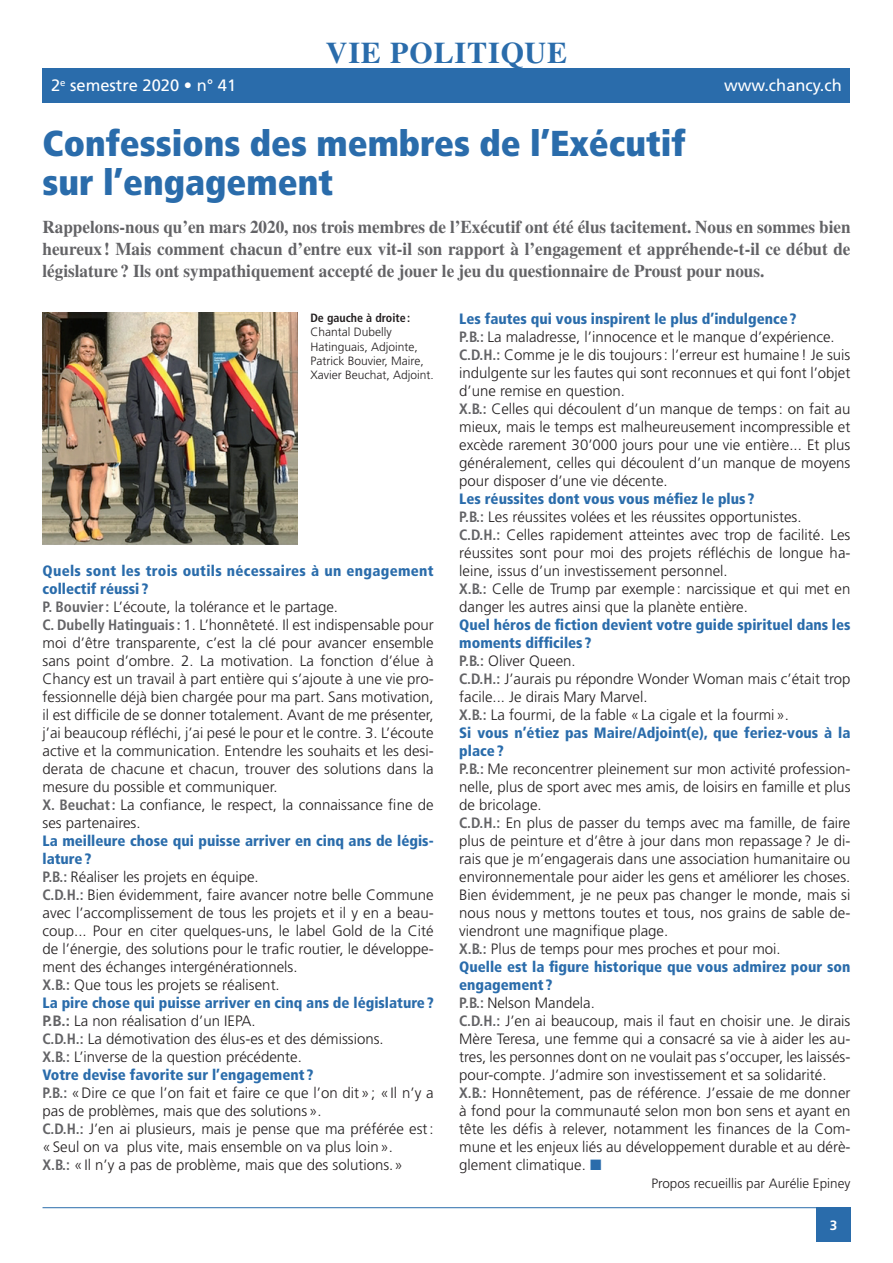
<style>
.page{position:relative;width:893px;height:1263px;background:#fff}
.page>*{position:absolute;margin:0;border:0;box-sizing:border-box;transform-origin:0 0}
.t1{font:900 condensed 36px "Frutiger";color:#2a6cab}
.t2{font:700 30px "Times LT Std";letter-spacing:.03em;color:#2a6cab}
.Chapeau{font:700 18px/21.6px "Times LT Std";color:#636366;text-align:justify;scale:.95 1}
.t3{font:16.5px "Frutiger";color:#fff}
.t4{font:300 15px/18px "Frutiger";color:#231f20;text-align:justify}
.Question_Bld_Cnd_ble{font:900 condensed 15px/18px "Frutiger";color:#2a6cab}
.Question_Bld_Cnd_ble-2{font:900 condensed 15px/18px "Frutiger";letter-spacing:.02em;color:#2a6cab}
.Sous-titre{font:900 condensed 15px "Frutiger";color:#2a6cab}
.Signature{font:300 13.5px "Frutiger";color:#231f20}
.t5{font:700 13.5px "Frutiger";color:#fff}
.t6{font:300 12px/14.4px "Frutiger";color:#231f20}
.t7{font:700 condensed 12px "Frutiger";color:#231f20}
.s1{font-family:"Frutiger LT Std";font-weight:700;font-stretch:condensed;color:#636366}
.s2{font-weight:700;font-stretch:condensed;color:#636366}
.s3{font-family:"Frutiger LT Std";font-weight:700;color:#636366}
.s4{color:#2a6cab}
</style>
<div class="page">
<hr style="left:43px;top:1207px;width:807px;height:1px;background:#2a6cab">
<div style="left:816px;top:1208px;width:34px;height:34px;background:#2a6cab"></div>
<div style="left:43px;top:68px;width:807px;height:34px;background:#2a6cab"></div>
<img style="left:43px;top:313px;width:255px;height:231px">
<p class="t2" style="left:326px;top:35px;width:243px">VIE POLITIQUE</p>
<p class="t3" style="left:51px;top:76px;width:187px">2<sup>e</sup> semestre 2020 • n° 41</p>
<p class="t3" style="left:724px;top:76px;width:119px">www.chancy.ch</p>
<p class="t1" style="left:43px;top:122px;width:645px">Confessions des membres de l’Exécutif</p>
<p class="t1" style="left:43px;top:161px;width:292px">sur l’engagement</p>
<p class="Chapeau" style="left:43px;top:216px;width:852px">Rappelons-nous qu’en mars 2020, nos trois membres de l’Exécutif ont été élus tacitement. Nous en sommes bien heureux ! Mais comment chacun d’entre eux vit-il son rapport à l’engagement et appréhende-t-il ce début de législature? Ils ont sympathiquement accepté de jouer le jeu du questionnaire de Proust pour nous.</p>
<p class="t7" style="left:310px;top:311px;width:101px">De gauche à droite:</p>
<p class="t6" style="left:310px;top:325px;width:83px">Chantal Dubelly</p>
<p class="t6" style="left:310px;top:339px;width:109px">Hatinguais, Adjointe,</p>
<p class="t6" style="left:310px;top:354px;width:125px">Patrick Bouvier, Maire,<br>Xavier Beuchat, Adjoint.</p>
<p class="Question_Bld_Cnd_ble-2" style="left:43px;top:562px;width:393px">Quels sont les trois outils nécessaires à un engagement collectif réussi ?</p>
<p class="t4" style="left:43px;top:598px;width:297px"><span class="s1">P. Bouvier:</span> L’écoute, la tolérance et le partage.</p>
<p class="t4" style="left:43px;top:616px;width:393px"><span class="s1">C. Dubelly Hatinguais :</span> 1. L’honnêteté. Il est indispensable pour moi d’être transparente, c’est la clé pour avancer ensemble sans point d’ombre. 2. La motivation. La fonction d’élue à Chancy est un travail à part entière qui s’ajoute à une vie pro&shy;fessionnelle déjà bien chargée pour ma part. Sans motivation, il est difficile de se donner totalement. Avant de me présenter, j’ai beaucoup réfléchi, j’ai pesé le pour et le contre. 3. L’écoute active et la communication. Entendre les souhaits et les desi&shy;derata de chacune et chacun, trouver des solutions dans la mesure du possible et communiquer.</p>
<p class="t4" style="left:43px;top:796px;width:393px"><span class="s1">X. Beuchat:</span> La confiance, le respect, la connaissance fine de ses partenaires.</p>
<p class="Question_Bld_Cnd_ble" style="left:43px;top:832px;width:393px">La meilleure chose qui puisse arriver en cinq ans de légis&shy;lature?</p>
<p class="t4" style="left:43px;top:868px;width:218px"><span class="s2">P.B.:</span> Réaliser les projets en équipe.</p>
<p class="t4" style="left:43px;top:886px;width:393px"><span class="s2">C.D.H.:</span> Bien évidemment, faire avancer notre belle Commune avec l’accomplissement de tous les projets et il y en a beau&shy;coup... Pour en citer quelques-uns, le label Gold de la Cité de l’énergie, des solutions pour le trafic routier, le développe&shy;ment des échanges intergénérationnels.</p>
<p class="t4" style="left:43px;top:976px;width:239px"><span class="s2">X.B.:</span> Que tous les projets se réalisent.</p>
<p class="Question_Bld_Cnd_ble" style="left:43px;top:994px;width:393px">La pire chose qui puisse arriver en cinq ans de législature?</p>
<p class="t4" style="left:43px;top:1012px;width:215px"><span class="s3">P.B.:</span> La non réalisation d’un IEPA.</p>
<p class="t4" style="left:43px;top:1030px;width:343px"><span class="s2">C.D.H.:</span> La démotivation des élus-es et des démissions.</p>
<p class="t4" style="left:43px;top:1048px;width:261px"><span class="s2">X.B.:</span> L’inverse de la question précédente.</p>
<p class="Question_Bld_Cnd_ble" style="left:43px;top:1066px;width:272px">Votre devise favorite sur l’engagement ?</p>
<p class="t4" style="left:43px;top:1084px;width:393px"><span class="s1">P.B.:</span> «Dire ce que l’on fait et faire ce que l’on dit»; «Il n’y a pas de problèmes, mais que des solutions».</p>
<p class="t4" style="left:43px;top:1120px;width:393px"><span class="s2">C.D.H.:</span> J’en ai plusieurs, mais je pense que ma préférée est: «Seul on va plus vite, mais ensemble on va plus loin».</p>
<p class="t4" style="left:43px;top:1156px;width:362px"><span class="s2">X.B.:</span> «Il n’y a pas de problème, mais que des solutions.»</p>
<p class="Sous-titre" style="left:459px;top:310px;width:339px">Les fautes qui vous inspirent le plus d’indulgence?</p>
<p class="t4" style="left:459px;top:328px;width:377px"><span class="s1">P.B.:</span> La maladresse, l’innocence et le manque d’expérience.</p>
<p class="t4" style="left:459px;top:346px;width:393px"><span class="s2">C.D.H.:</span> Comme je le dis toujours: l’erreur est humaine! Je suis indulgente sur les fautes qui sont reconnues et qui font l’objet d’une remise en question.</p>
<p class="t4" style="left:459px;top:400px;width:393px"><span class="s2">X.B.:</span> Celles qui découlent d’un manque de temps: on fait au mieux, mais le temps est malheureusement incompressible et excède rarement 30’000 jours pour une vie entière... Et plus généralement, celles qui découlent d’un manque de moyens pour disposer d’une vie décente.</p>
<p class="Question_Bld_Cnd_ble" style="left:459px;top:490px;width:297px">Les réussites dont vous vous méfiez le plus ?</p>
<p class="t4" style="left:459px;top:508px;width:344px"><span class="s1">P.B.:</span> Les réussites volées et les réussites opportunistes.</p>
<p class="t4" style="left:459px;top:526px;width:393px"><span class="s2">C.D.H.:</span> Celles rapidement atteintes avec trop de facilité. Les réussites sont pour moi des projets réfléchis de longue ha&shy;leine, issus d’un investissement personnel.</p>
<p class="t4" style="left:459px;top:580px;width:393px"><span class="s2">X.B.:</span> Celle de Trump par exemple: narcissique et qui met en danger les autres ainsi que la planète entière.</p>
<p class="Question_Bld_Cnd_ble" style="left:459px;top:616px;width:393px">Quel héros de fiction devient votre guide spirituel dans les moments difficiles ?</p>
<p class="t4" style="left:459px;top:652px;width:118px"><span class="s1">P.B.:</span> Oliver Queen.</p>
<p class="t4" style="left:459px;top:670px;width:393px"><span class="s2">C.D.H.:</span> J’aurais pu répondre Wonder Woman mais c’était trop facile... Je dirais Mary Marvel.</p>
<p class="t4" style="left:459px;top:706px;width:331px"><span class="s2">X.B.:</span> La fourmi, de la fable «La cigale et la fourmi».</p>
<p class="Question_Bld_Cnd_ble" style="left:459px;top:724px;width:393px">Si vous n’étiez pas Maire/Adjoint(e), que feriez-vous à la place?</p>
<p class="t4" style="left:459px;top:760px;width:393px"><span class="s1">P.B.:</span> Me reconcentrer pleinement sur mon activité profession&shy;nelle, plus de sport avec mes amis, de loisirs en famille et plus de bricolage.</p>
<p class="t4" style="left:459px;top:814px;width:393px"><span class="s2">C.D.H.:</span> En plus de passer du temps avec ma famille, de faire plus de peinture et d’être à jour dans mon repassage? Je di&shy;rais que je m’engagerais dans une association humanitaire ou environnementale pour aider les gens et améliorer les choses.<br>Bien évidemment, je ne peux pas changer le monde, mais si nous nous y mettons toutes et tous, nos grains de sable de&shy;viendront une magnifique plage.</p>
<p class="t4" style="left:459px;top:940px;width:323px"><span class="s2">X.B.:</span> Plus de temps pour mes proches et pour moi.</p>
<p class="Question_Bld_Cnd_ble" style="left:459px;top:958px;width:393px">Quelle est la figure historique que vous admirez pour son engagement ?</p>
<p class="t4" style="left:459px;top:994px;width:137px"><span class="s1">P.B.:</span> Nelson Mandela.</p>
<p class="t4" style="left:459px;top:1012px;width:393px"><span class="s2">C.D.H.:</span> J’en ai beaucoup, mais il faut en choisir une. Je dirais Mère Teresa, une femme qui a consacré sa vie à aider les au&shy;tres, les personnes dont on ne voulait pas s’occuper, les laissés&shy;pour-compte. J’admire son investissement et sa solidarité.</p>
<p class="t4" style="left:459px;top:1084px;width:393px"><span class="s2">X.B.:</span> Honnêtement, pas de référence. J’essaie de me donner à fond pour la communauté selon mon bon sens et ayant en tête les défis à relever, notamment les finances de la Com&shy;mune et les enjeux liés au développement durable et au dérè&shy;glement climatique. <span class="s4">■</span></p>
<p class="Signature" style="left:651px;top:1176px;width:201px">Propos recueillis par Aurélie Epiney</p>
<p class="t5" style="left:830px;top:1217px;width:9px">3</p>
</div>
